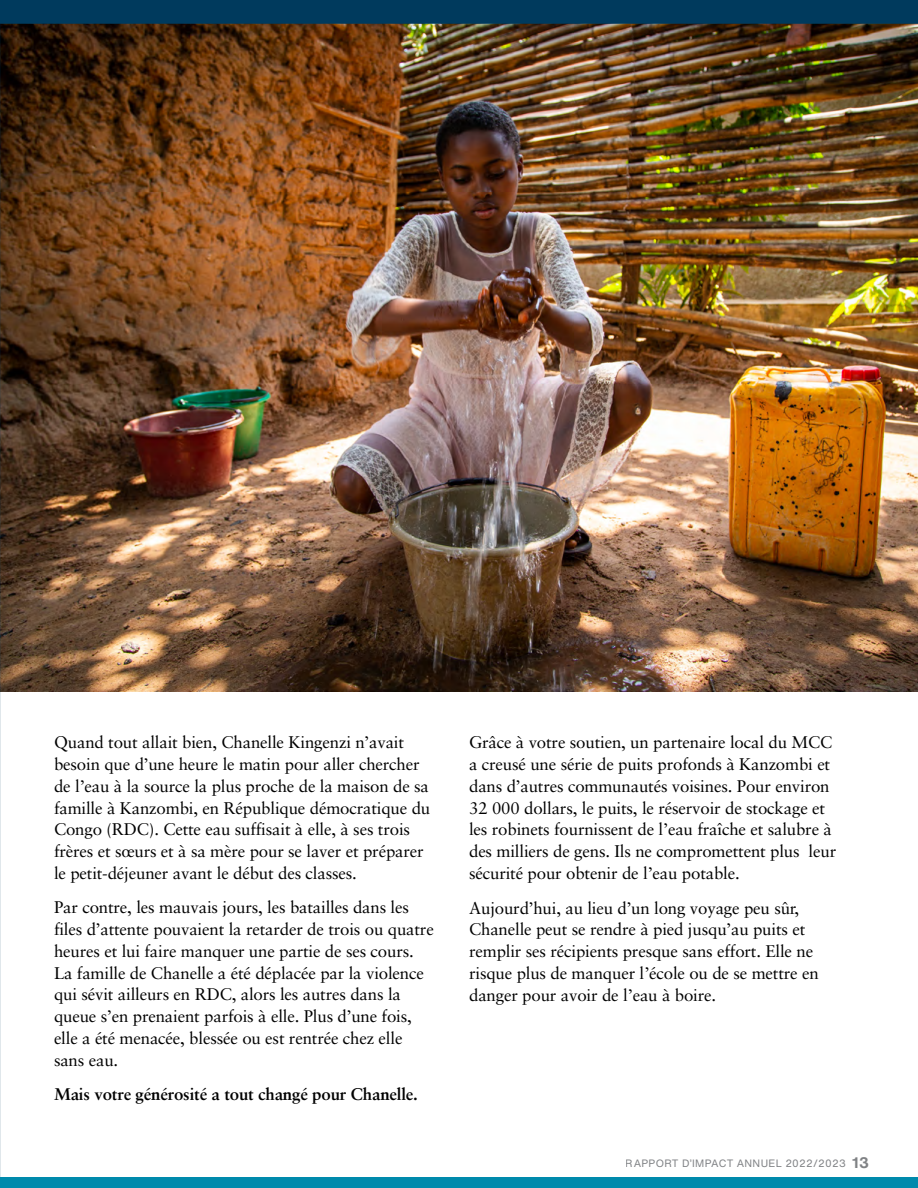
<style>
.page{position:relative;width:918px;height:1188px;background:#fff}
.page>*{position:absolute;margin:0;border:0;box-sizing:border-box;transform-origin:0 0}
.t1{font:16.8px/21.8px "Sabon LT Pro";letter-spacing:-.01em;color:#000}
.t2{font:700 16.8px "Sabon LT Pro";letter-spacing:-.01em;color:#000}
.t3{font:10.5px "Helvetica Now Text";letter-spacing:.03em;color:#808285}
.s1{font-weight:700;font-size:15px}
</style>
<div class="page">
<img style="left:0;top:0;width:918px;height:1177px">
<div style="left:0;top:1177px;width:918px;height:11px;background:#008aac"></div>
<p class="t1" style="left:54px;top:731px;width:378px">Quand tout allait bien, Chanelle Kingenzi n’avait besoin que d’une heure le matin pour aller chercher de l’eau à la source la plus proche de la maison de sa famille à Kanzombi, en République démocratique du Congo (RDC). Cette eau suffisait à elle, à ses trois frères et sœurs et à sa mère pour se laver et préparer le petit-déjeuner avant le début des classes.</p>
<p class="t1" style="left:54px;top:896px;width:381px">Par contre, les mauvais jours, les batailles dans les files d’attente pouvaient la retarder de trois ou quatre heures et lui faire manquer une partie de ses cours.<br>La famille de Chanelle a été déplacée par la violence qui sévit ailleurs en RDC, alors les autres dans la queue s’en prenaient parfois à elle. Plus d’une fois, elle a été menacée, blessée ou est rentrée chez elle sans eau.</p>
<p class="t2" style="left:54px;top:1084px;width:365px">Mais votre générosité a tout changé pour Chanelle.</p>
<p class="t1" style="left:469px;top:731px;width:369px">Grâce à votre soutien, un partenaire local du MCC a creusé une série de puits profonds à Kanzombi et dans d’autres communautés voisines. Pour environ 32 000 dollars, le puits, le réservoir de stockage et les robinets fournissent de l’eau fraîche et salubre à des milliers de gens. Ils ne compromettent plus leur sécurité pour obtenir de l’eau potable.</p>
<p class="t1" style="left:469px;top:896px;width:351px">Aujourd’hui, au lieu d’un long voyage peu sûr, Chanelle peut se rendre à pied jusqu’au puits et remplir ses récipients presque sans effort. Elle ne risque plus de manquer l’école ou de se mettre en danger pour avoir de l’eau à boire.</p>
<p class="t3" style="left:626px;top:1155px;width:245px">RAPPORT D’IMPACT ANNUEL 2022/2023 <span class="s1">13</span></p>
</div>
